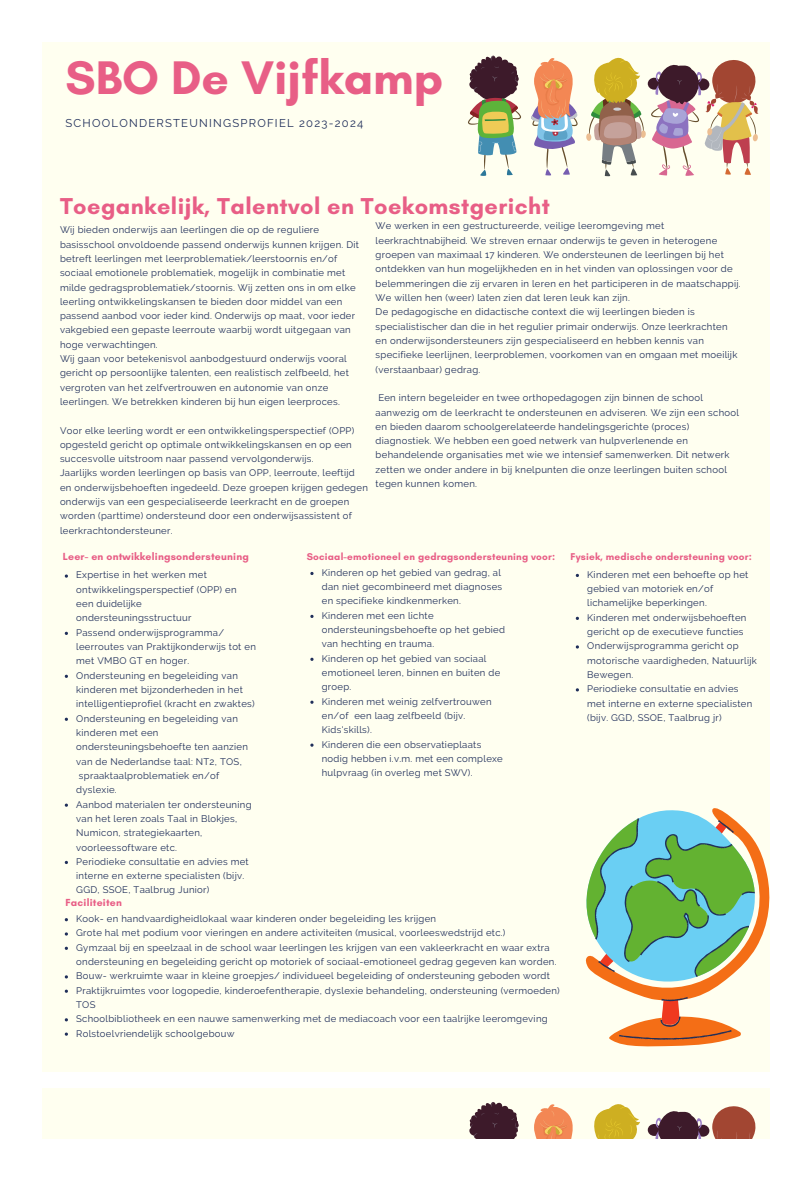
<style>
.page{position:relative;width:810px;height:1181px;background:#fff}
.page>*{position:absolute;margin:0;border:0;box-sizing:border-box;transform-origin:0 0}
.t1{font:700 48px "Glacial Indifference";color:#e85e86}
.t2{font:700 23.4px "Glacial Indifference";letter-spacing:.02em;color:#e85e86}
.t3{font:11.25px "Raleway";letter-spacing:.11em;color:#202f5a}
.t4{font:700 10.5px "Glacial Indifference";letter-spacing:.02em;color:#e85e86}
.t5{font:700 10.05px "Glacial Indifference";letter-spacing:.02em;color:#e85e86}
.t6{font:9.6px/14.2px "Raleway";letter-spacing:.03em;color:#202f5a}
</style>
<div class="page">
<div style="left:42px;top:42px;width:727px;height:1029px;background:#fffff0"></div>
<svg style="left:610px;top:859px;width:159px;height:187px"></svg>
<svg style="left:585px;top:808px;width:178px;height:231px"></svg>
<svg style="left:468px;top:56px;width:53px;height:120px"></svg>
<svg style="left:531px;top:58px;width:47px;height:118px"></svg>
<svg style="left:587px;top:57px;width:58px;height:119px"></svg>
<div style="left:648px;top:78px;width:13px;height:12px;background:#3d1a2a;border-radius:50%"></div>
<svg style="left:651px;top:60px;width:107px;height:116px"></svg>
<svg style="left:310px;top:572px;width:4px;height:3px"></svg>
<svg style="left:310px;top:615px;width:4px;height:3px"></svg>
<svg style="left:310px;top:657px;width:4px;height:4px"></svg>
<div style="left:42px;top:1088px;width:727px;height:50px;background:#fffff0"></div>
<svg style="left:712px;top:1106px;width:45px;height:33px"></svg>
<svg style="left:469px;top:1102px;width:50px;height:36px"></svg>
<svg style="left:534px;top:1104px;width:39px;height:34px"></svg>
<svg style="left:594px;top:1104px;width:46px;height:34px"></svg>
<svg style="left:648px;top:1123px;width:13px;height:13px"></svg>
<svg style="left:696px;top:1124px;width:14px;height:12px"></svg>
<svg style="left:654px;top:1111px;width:50px;height:27px"></svg>
<p class="t1" style="left:66px;top:48px;width:379px">SBO De Vijfkamp</p>
<p class="t3" style="left:66px;top:117px;width:299px">SCHOOLONDERSTEUNINGSPROFIEL 2023-2024</p>
<p class="t2" style="left:60px;top:191px;width:491px">Toegankelijk, Talentvol en Toekomstgericht</p>
<p class="t6" style="left:376px;top:219px;width:366px">We werken in een gestructureerde, veilige leeromgeving met leerkrachtnabijheid. We streven ernaar onderwijs te geven in heterogene groepen van maximaal 17 kinderen. We ondersteunen de leerlingen bij het ontdekken van hun mogelijkheden en in het vinden van oplossingen voor de belemmeringen die zij ervaren in leren en het participeren in de maatschappij.<br>We willen hen (weer) laten zien dat leren leuk kan zijn.</p>
<p class="t6" style="left:376px;top:305px;width:363px">De pedagogische en didactische context die wij leerlingen bieden is specialistischer dan die in het regulier primair onderwijs. Onze leerkrachten en onderwijsondersteuners zijn gespecialiseerd en hebben kennis van specifieke leerlijnen, leerproblemen, voorkomen van en omgaan met moeilijk (verstaanbaar) gedrag.</p>
<p class="t6" style="left:376px;top:390px;width:365px">Een intern begeleider en twee orthopedagogen zijn binnen de school aanwezig om de leerkracht te ondersteunen en adviseren. We zijn een school en bieden daarom schoolgerelateerde handelingsgerichte (proces) diagnostiek. We hebben een goed netwerk van hulpverlenende en behandelende organisaties met wie we intensief samenwerken. Dit netwerk zetten we onder andere in bij knelpunten die onze leerlingen buiten school tegen kunnen komen.</p>
<p class="t6" style="left:60px;top:223px;width:301px">Wij bieden onderwijs aan leerlingen die op de reguliere basisschool onvoldoende passend onderwijs kunnen krijgen. Dit betreft leerlingen met leerproblematiek/leerstoornis en/of sociaal emotionele problematiek, mogelijk in combinatie met milde gedragsproblematiek/stoornis. Wij zetten ons in om elke leerling ontwikkelingskansen te bieden door middel van een passend aanbod voor ieder kind. Onderwijs op maat, voor ieder vakgebied een gepaste leerroute waarbij wordt uitgegaan van hoge verwachtingen.</p>
<p class="t6" style="left:60px;top:351px;width:290px">Wij gaan voor betekenisvol aanbodgestuurd onderwijs vooral gericht op persoonlijke talenten, een realistisch zelfbeeld, het vergroten van het zelfvertrouwen en autonomie van onze leerlingen. We betrekken kinderen bij hun eigen leerproces.</p>
<p class="t6" style="left:60px;top:423px;width:296px">Voor elke leerling wordt er een ontwikkelingsperspectief (OPP) opgesteld gericht op optimale ontwikkelingskansen en op een succesvolle uitstroom naar passend vervolgonderwijs.</p>
<p class="t6" style="left:60px;top:466px;width:309px">Jaarlijks worden leerlingen op basis van OPP, leerroute, leeftijd en onderwijsbehoeften ingedeeld. Deze groepen krijgen gedegen onderwijs van een gespecialiseerde leerkracht en de groepen worden (parttime) ondersteund door een onderwijsassistent of leerkrachtondersteuner.</p>
<p class="t6" style="left:322px;top:565px;width:182px">Kinderen op het gebied van gedrag, al dan niet gecombineerd met diagnoses en specifieke kindkenmerken.</p>
<p class="t6" style="left:322px;top:608px;width:185px">Kinderen met een lichte ondersteuningsbehoefte op het gebied van hechting en trauma.</p>
<p class="t6" style="left:322px;top:651px;width:180px">Kinderen op het gebied van sociaal emotioneel leren, binnen en buiten de groep.</p>
<p class="t6" style="left:322px;top:694px;width:171px">Kinderen met weinig zelfvertrouwen en/of een laag zelfbeeld (bijv.<br>Kids'skills).</p>
<p class="t6" style="left:322px;top:737px;width:183px">Kinderen die een observatieplaats nodig hebben i.v.m. met een complexe hulpvraag (in overleg met SWV).</p>
<p class="t4" style="left:63px;top:550px;width:188px">Leer- en ontwikkelingsondersteuning</p>
<p class="t6" style="left:76px;top:568px;width:162px">Expertise in het werken met ontwikkelingsperspectief (OPP) en een duidelijke ondersteuningsstructuur</p>
<p class="t6" style="left:76px;top:625px;width:181px">Passend onderwijsprogramma/ leerroutes van Praktijkonderwijs tot en met VMBO GT en hoger.</p>
<p class="t6" style="left:76px;top:668px;width:180px">Ondersteuning en begeleiding van kinderen met bijzonderheden in het intelligentieprofiel (kracht en zwaktes)</p>
<p class="t6" style="left:76px;top:711px;width:173px">Ondersteuning en begeleiding van kinderen met een ondersteuningsbehoefte ten aanzien van de Nederlandse taal: NT2, TOS, spraaktaalproblematiek en/of dyslexie.</p>
<p class="t6" style="left:76px;top:797px;width:177px">Aanbod materialen ter ondersteuning van het leren zoals Taal in Blokjes,<br>Numicon, strategiekaarten, voorleessoftware etc.</p>
<p class="t6" style="left:76px;top:854px;width:174px">Periodieke consultatie en advies met interne en externe specialisten (bijv.<br>GGD, SSOE, Taalbrug Junior)</p>
<p class="t5" style="left:307px;top:550px;width:250px">Sociaal-emotioneel en gedragsondersteuning voor:</p>
<p class="t5" style="left:570px;top:550px;width:183px">Fysiek, medische ondersteuning voor:</p>
<p class="t6" style="left:587px;top:567px;width:163px">Kinderen met een behoefte op het gebied van motoriek en/of lichamelijke beperkingen.</p>
<p class="t6" style="left:587px;top:610px;width:161px">Kinderen met onderwijsbehoeften gericht op de executieve functies</p>
<p class="t6" style="left:587px;top:639px;width:171px">Onderwijsprogramma gericht op motorische vaardigheden, Natuurlijk<br>Bewegen.</p>
<p class="t6" style="left:587px;top:681px;width:167px">Periodieke consultatie en advies met interne en externe specialisten (bijv. GGD, SSOE, Taalbrug jr)</p>
<p class="t4" style="left:66px;top:895px;width:58px">Faciliteiten</p>
<p class="t6" style="left:76px;top:911px;width:361px">Kook- en handvaardigheidlokaal waar kinderen onder begeleiding les krijgen</p>
<p class="t6" style="left:76px;top:925px;width:431px">Grote hal met podium voor vieringen en andere activiteiten (musical, voorleeswedstrijd etc.)</p>
<p class="t6" style="left:76px;top:940px;width:482px">Gymzaal bij en speelzaal in de school waar leerlingen les krijgen van een vakleerkracht en waar extra ondersteuning en begeleiding gericht op motoriek of sociaal-emotioneel gedrag gegeven kan worden.</p>
<p class="t6" style="left:76px;top:968px;width:475px">Bouw- werkruimte waar in kleine groepjes/ individueel begeleiding of ondersteuning geboden wordt</p>
<p class="t6" style="left:76px;top:983px;width:485px">Praktijkruimtes voor logopedie, kinderoefentherapie, dyslexie behandeling, ondersteuning (vermoeden)<br>TOS</p>
<p class="t6" style="left:76px;top:1011px;width:473px">Schoolbibliotheek en een nauwe samenwerking met de mediacoach voor een taalrijke leeromgeving</p>
<p class="t6" style="left:76px;top:1026px;width:160px">Rolstoelvriendelijk schoolgebouw</p>
</div>
